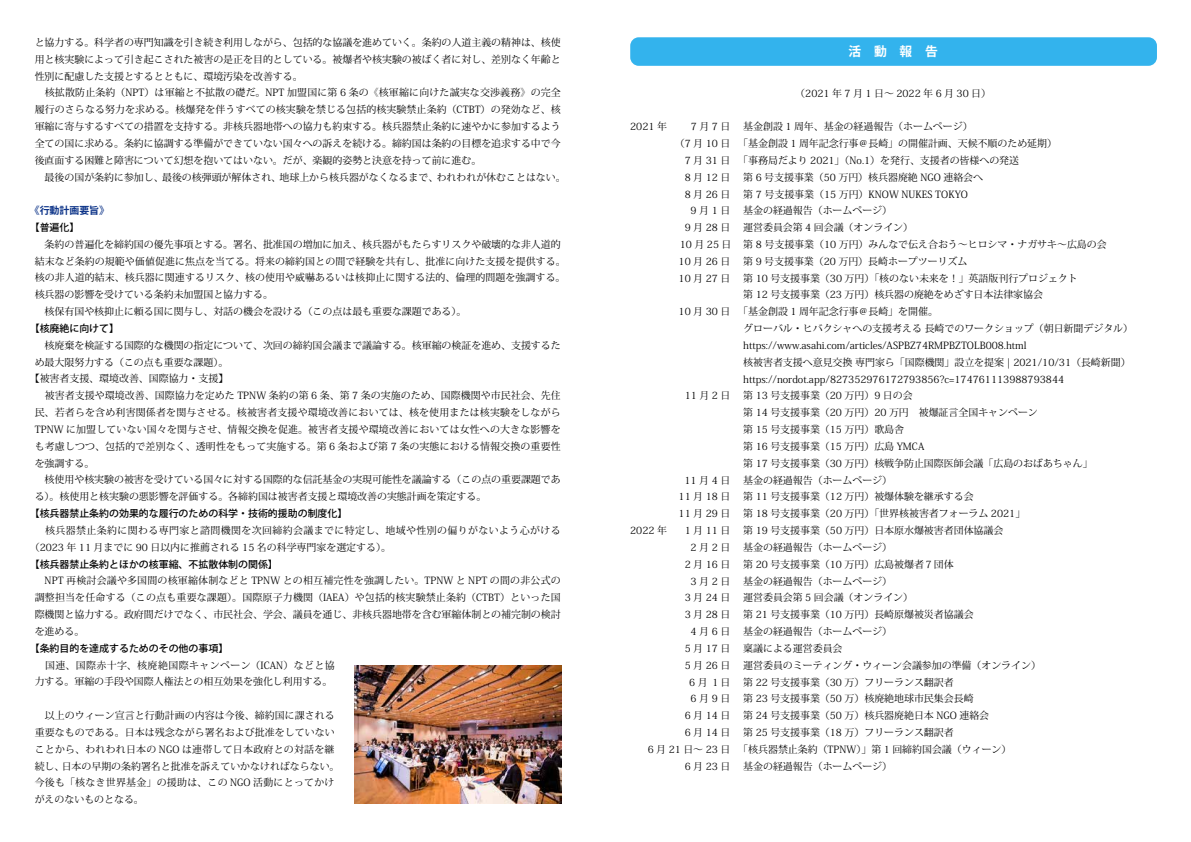
<style>
.page{position:relative;width:1191px;height:842px;background:#fff}
.page>*{position:absolute;margin:0;border:0;box-sizing:border-box;transform-origin:0 0}
.t1{font:700 12.8px "Koz Go Pro";color:#fff}
.t2{font:9.9px/16.8px "Koz Min Pr 6 N";color:#000}
.t3{font:9.9px "Koz Min Pr 6 N";letter-spacing:.02em;color:#000}
.t4{font:500 9.9px "Koz Go Pro";color:#000}
.t5{font:9.9px/16.8px "Koz Min Pr 6 N";letter-spacing:.04em;color:#000}
.t6{font:9.9px "Koz Min Pr 6 N";letter-spacing:.25em;color:#000}
.t7{font:700 9.9px "Koz Go Pro";color:#0c3388}
.s1{font-family:"Koz Min Pro"}
</style>
<div class="page">
<div style="left:630px;top:37px;width:527px;height:29px;background:#33b3ed;border-radius:9px"></div>
<img style="left:354px;top:665px;width:207px;height:139px">
<p class="t2" style="left:35px;top:34px;width:532px">と協力する。科学者の専門知識を引き続き利用しながら、包括的な協議を進めていく。条約の人道主義の精神は、核使用と核実験によって引き起こされた被害の是正を目的としている。被爆者や核実験の被ばく者に対し、差別なく年齢と性別に配慮した支援とするとともに、環境汚染を改善する。<br>　核拡散防止条約（NPT）は軍縮と不拡散の礎だ。NPT 加盟国に第 6 条の《核軍縮に向けた誠実な交渉義務》の完全履行のさらなる努力を求める。核爆発を伴うすべての核実験を禁じる包括的核実験禁止条約（CTBT）の発効など、核軍縮に寄与するすべての措置を支持する。非核兵器地帯への協力も約束する。核兵器禁止条約に速やかに参加するよう全ての国に求める。条約に協調する準備ができていない国々への訴えを続ける。締約国は条約の目標を追求する中で今後直面する困難と障害について幻想を抱いてはいない。だが、楽観的姿勢と決意を持って前に進む。<br>　最後の国が条約に参加し、最後の核弾頭が解体され、地球上から核兵器がなくなるまで、われわれが休むことはない。</p>
<p class="t7" style="left:30px;top:204px;width:81px">《行動計画要旨》</p>
<p class="t4" style="left:30px;top:221px;width:51px">【普遍化】</p>
<p class="t2" style="left:35px;top:236px;width:532px">　条約の普遍化を締約国の優先事項とする。署名、批准国の増加に加え、核兵器がもたらすリスクや破壊的な非人道的結末など条約の規範や価値促進に焦点を当てる。将来の締約国との間で経験を共有し、批准に向けた支援を提供する。核の非人道的結末、核兵器に関連するリスク、核の使用や威嚇あるいは核抑止に関する法的、倫理的問題を強調する。核兵器の影響を受けている条約未加盟国と協力する。<br>　核保有国や核抑止に頼る国に関与し、対話の機会を設ける（この点は最も重要な課題である）。</p>
<p class="t4" style="left:30px;top:322px;width:91px">【核廃絶に向けて】</p>
<p class="t2" style="left:35px;top:337px;width:527px">　核廃棄を検証する国際的な機関の指定について、次回の締約国会議まで議論する。核軍縮の検証を進め、支援するた</p>
<p class="t2" style="left:35px;top:354px;width:195px">め最大限努力する（この点も重要な課題）。</p>
<p class="t2" style="left:30px;top:371px;width:200px">【被害者支援、環境改善、国際協力・支援】</p>
<p class="t2" style="left:35px;top:387px;width:527px">　被害者支援や環境改善、国際協力を定めた TPNW 条約の第 6 条、第 7 条の実施のため、国際機関や市民社会、先住</p>
<p class="t3" style="left:35px;top:407px;width:527px">民、若者らを含め利害関係者を関与させる。核被害者支援や環境改善においては、核を使用または核実験をしながら</p>
<p class="t3" style="left:35px;top:424px;width:527px">TPNW に加盟していない国々を関与させ、情報交換を促進。被害者支援や環境改善においては女性への大きな影響を</p>
<p class="t2" style="left:35px;top:438px;width:527px">も考慮しつつ、包括的で差別なく、透明性をもって実施する。第 6 条および第 7 条の実態における情報交換の重要性</p>
<p class="t2" style="left:35px;top:455px;width:61px">を強調する。</p>
<p class="t2" style="left:35px;top:472px;width:527px">　核使用や核実験の被害を受けている国々に対する国際的な信託基金の実現可能性を議論する（この点の重要課題であ</p>
<p class="t2" style="left:35px;top:488px;width:453px">る）。核使用と核実験の悪影響を評価する。各締約国は被害者支援と環境改善の実態計画を策定する。</p>
<p class="t4" style="left:30px;top:507px;width:319px">【核兵器禁止条約の効果的な履行のための科学・技術的援助の制度化】</p>
<p class="t5" style="left:30px;top:522px;width:532px;text-indent:5px">　核兵器禁止条約に関わる専門家と諮問機関を次回締約会議までに特定し、地域や性別の偏りがないよう心がける（2023 年 11 月までに 90 日以内に推薦される 15 名の科学専門家を選定する）。</p>
<p class="t4" style="left:30px;top:558px;width:250px">【核兵器禁止条約とほかの核軍縮、不拡散体制の関係】</p>
<p class="t2" style="left:35px;top:573px;width:527px;text-align:justify">　NPT 再検討会議や多国間の核軍縮体制などと TPNW との相互補完性を強調したい。TPNW と NPT の間の非公式の調整担当を任命する（この点も重要な課題）。国際原子力機関（IAEA）や包括的核実験禁止条約（CTBT）といった国際機関と協力する。政府間だけでなく、市民社会、学会、議員を通じ、非核兵器地帯を含む軍縮体制との補完制の検討を進める。</p>
<p class="t4" style="left:30px;top:642px;width:200px">【条約目的を達成するためのその他の事項】</p>
<p class="t2" style="left:35px;top:657px;width:309px">　国連、国際赤十字、核廃絶国際キャンペーン（ICAN）などと協力する。軍縮の手段や国際人権法との相互効果を強化し利用する。　</p>
<p class="t2" style="left:35px;top:707px;width:306px">　以上のウィーン宣言と行動計画の内容は今後、締約国に課される重要なものである。日本は残念ながら署名および批准をしていないことから、われわれ日本の NGO は連帯して日本政府との対話を継続し、日本の早期の条約署名と批准を訴えていかなければならない。今後も「核なき世界基金」の援助は、この NGO 活動にとってかけがえのないものとなる。</p>
<p class="t1" style="left:848px;top:43px;width:91px">活　動　報　告</p>
<p class="t6" style="left:795px;top:87px;width:197px"><span class="s1">（</span>2021年7月1日～2022年6月30日<span class="s1">）</span></p>
<p class="t2" style="left:630px;top:118px;width:38px">2021 年</p>
<p class="t2" style="left:691px;top:118px;width:41px">7月7日</p>
<p class="t2" style="left:743px;top:118px;width:275px">基金創設 1 周年、基金の経過報告（ホームページ）　　　　　</p>
<p class="t2" style="left:675px;top:135px;width:384px">（7 月 10 日 「基金創設 1 周年記念行事＠長崎」の開催計画、天候不順のため延期）</p>
<p class="t2" style="left:684px;top:152px;width:336px">7 月 31 日 「事務局だより 2021」（No.1）を発行、支援者の皆様への発送</p>
<p class="t2" style="left:684px;top:169px;width:47px">8月12日</p>
<p class="t2" style="left:743px;top:169px;width:241px">第 6 号支援事業（50 万円）核兵器廃絶 NGO 連絡会へ</p>
<p class="t2" style="left:684px;top:186px;width:47px">8月26日</p>
<p class="t2" style="left:743px;top:186px;width:226px">第 7 号支援事業（15 万円）KNOW NUKES TOKYO</p>
<p class="t2" style="left:690px;top:202px;width:41px">9月1日</p>
<p class="t2" style="left:743px;top:202px;width:150px">基金の経過報告（ホームページ）</p>
<p class="t2" style="left:684px;top:219px;width:47px">9月28日</p>
<p class="t2" style="left:743px;top:219px;width:171px">運営委員会第 4 回会議（オンライン）</p>
<p class="t2" style="left:630px;top:236px;width:478px">　　　　　10 月 25 日 第 8 号支援事業（10 万円）みんなで伝え合おう～ヒロシマ・ナガサキ～広島の会</p>
<p class="t2" style="left:678px;top:253px;width:53px">10月26日</p>
<p class="t2" style="left:743px;top:253px;width:226px">第 9 号支援事業（20 万円）長崎ホープツーリズム</p>
<p class="t2" style="left:678px;top:270px;width:53px">10月27日</p>
<p class="t2" style="left:743px;top:270px;width:336px">第 10 号支援事業（30 万円）「核のない未来を！」英語版刊行プロジェクト</p>
<p class="t2" style="left:743px;top:287px;width:301px">第 12 号支援事業（23 万円）核兵器の廃絶をめざす日本法律家協会</p>
<p class="t2" style="left:678px;top:303px;width:261px">10 月 30 日 「基金創設 1 周年記念行事＠長崎」を開催。</p>
<p class="t2" style="left:743px;top:320px;width:391px">グローバル・ヒバクシャへの支援考える長崎でのワークショップ（朝日新聞デジタル）</p>
<p class="t2" style="left:743px;top:337px;width:285px">https://www.asahi.com/articles/ASPBZ74RMPBZTOLB008.html</p>
<p class="t2" style="left:743px;top:354px;width:389px">核被害者支援へ意見交換専門家ら「国際機関」設立を提案 | 2021/10/31（長崎新聞）</p>
<p class="t2" style="left:743px;top:371px;width:322px">https://nordot.app/827352976172793856?c=174761113988793844</p>
<p class="t2" style="left:684px;top:388px;width:47px">11月2日</p>
<p class="t2" style="left:743px;top:388px;width:351px">第 13 号支援事業（20 万円）9 日の会<br>第 14 号支援事業（20 万円）20 万円　被爆証言全国キャンペーン<br>第 15 号支援事業（15 万円）歌島舎<br>第 16 号支援事業（15 万円）広島 YMCA<br>第 17 号支援事業（30 万円）核戦争防止国際医師会議「広島のおばあちゃん」</p>
<p class="t2" style="left:684px;top:472px;width:47px">11月4日</p>
<p class="t2" style="left:743px;top:472px;width:150px">基金の経過報告（ホームページ）</p>
<p class="t2" style="left:678px;top:489px;width:53px">11月18日</p>
<p class="t2" style="left:743px;top:489px;width:232px">第 11 号支援事業（12 万円）被爆体験を継承する会</p>
<p class="t2" style="left:678px;top:505px;width:53px">11月29日</p>
<p class="t2" style="left:743px;top:505px;width:283px">第 18 号支援事業（20 万円）「世界核被害者フォーラム 2021」</p>
<p class="t2" style="left:630px;top:522px;width:38px">2022 年</p>
<p class="t2" style="left:684px;top:522px;width:47px">1月11日</p>
<p class="t2" style="left:743px;top:522px;width:261px">第 19 号支援事業（50 万円）日本原水爆被害者団体協議会</p>
<p class="t2" style="left:690px;top:539px;width:41px">2月2日</p>
<p class="t2" style="left:743px;top:539px;width:150px">基金の経過報告（ホームページ）</p>
<p class="t2" style="left:684px;top:556px;width:47px">2月16日</p>
<p class="t2" style="left:743px;top:556px;width:212px">第 20 号支援事業（10 万円）広島被爆者７団体</p>
<p class="t2" style="left:690px;top:573px;width:41px">3月2日</p>
<p class="t2" style="left:743px;top:573px;width:150px">基金の経過報告（ホームページ）</p>
<p class="t2" style="left:684px;top:590px;width:47px">3月24日</p>
<p class="t2" style="left:743px;top:590px;width:171px">運営委員会第 5 回会議（オンライン）</p>
<p class="t2" style="left:684px;top:606px;width:47px">3月28日</p>
<p class="t2" style="left:743px;top:606px;width:232px">第 21 号支援事業（10 万円）長崎原爆被災者協議会</p>
<p class="t2" style="left:690px;top:623px;width:41px">4月6日</p>
<p class="t2" style="left:743px;top:623px;width:150px">基金の経過報告（ホームページ）</p>
<p class="t2" style="left:684px;top:640px;width:47px">5月17日</p>
<p class="t2" style="left:743px;top:640px;width:101px">稟議による運営委員会</p>
<p class="t2" style="left:684px;top:657px;width:47px">5月26日</p>
<p class="t2" style="left:743px;top:657px;width:299px">運営委員のミーティング・ウィーン会議参加の準備（オンライン）</p>
<p class="t2" style="left:689px;top:674px;width:43px">6月１日</p>
<p class="t2" style="left:743px;top:674px;width:212px">第 22 号支援事業（30 万）フリーランス翻訳者</p>
<p class="t2" style="left:690px;top:690px;width:41px">6月9日</p>
<p class="t2" style="left:743px;top:690px;width:232px">第 23 号支援事業（50 万）核廃絶地球市民集会長崎</p>
<p class="t2" style="left:684px;top:707px;width:47px">6月14日</p>
<p class="t2" style="left:743px;top:707px;width:247px">第 24 号支援事業（50 万）核兵器廃絶日本 NGO 連絡会</p>
<p class="t2" style="left:684px;top:724px;width:47px">6月14日</p>
<p class="t2" style="left:743px;top:724px;width:212px">第 25 号支援事業（18 万）フリーランス翻訳者</p>
<p class="t2" style="left:647px;top:741px;width:365px">6 月 21 日～ 23 日 「核兵器禁止条約（TPNW）」第 1 回締約国会議（ウィーン）</p>
<p class="t2" style="left:684px;top:758px;width:47px">6月23日</p>
<p class="t2" style="left:743px;top:758px;width:150px">基金の経過報告（ホームページ）</p>
</div>
